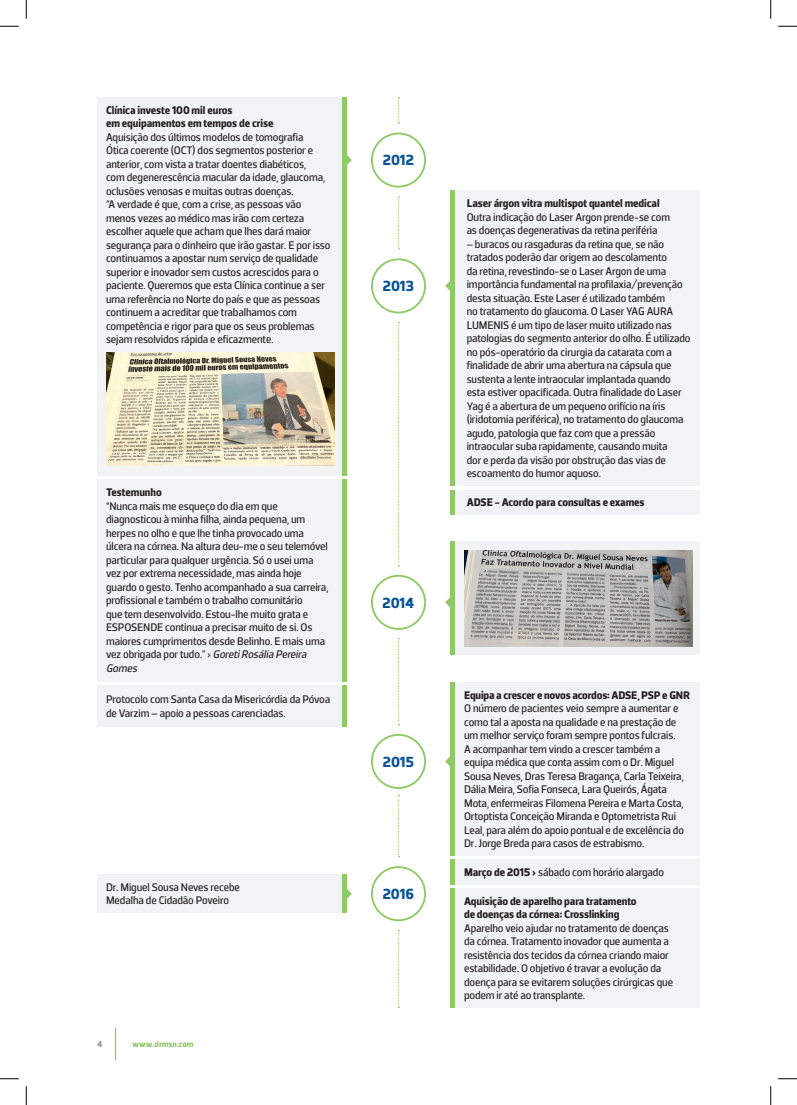
<style>
.page{position:relative;width:797px;height:1105px;background:#fff}
.page>*{position:absolute;margin:0;border:0;box-sizing:border-box;transform-origin:0 0}
.t1{font:700 15px "Porto Sans";letter-spacing:-.01em;color:#0b5498}
.t2{font:11.25px/13.5px "Porto Sans";letter-spacing:-.01em;color:#231f20}
.t3{font:700 11.25px "Porto Sans";letter-spacing:-.01em;color:#231f20}
.t4{font:700 8.75px "Porto Sans";letter-spacing:-.01em;color:#8fca66}
.t5{font:700 8.75px "Porto Sans";color:#939598}
.s1{font-style:italic}
.s2{font-weight:700}
</style>
<div class="page">
<hr style="left:115px;top:1028px;width:1px;height:32px;background:#8fca66">
<svg style="left:398px;top:638px;width:1px;height:87px"></svg>
<svg style="left:398px;top:795px;width:1px;height:62px"></svg>
<svg style="left:398px;top:930px;width:1px;height:78px"></svg>
<div style="left:371px;top:258px;width:55px;height:55px;border:2px solid #8fca66;border-radius:50%"></div>
<div style="left:371px;top:575px;width:55px;height:55px;border:2px solid #8fca66;border-radius:50%"></div>
<div style="left:371px;top:734px;width:55px;height:55px;border:2px solid #8fca66;border-radius:50%"></div>
<div style="left:371px;top:866px;width:55px;height:55px;border:2px solid #8fca66;border-radius:50%"></div>
<div style="left:450px;top:541px;width:249px;height:114px;background:#f2f3f4"></div>
<div style="left:450px;top:190px;width:249px;height:296px;background:#f2f3f4"></div>
<div style="left:97px;top:874px;width:249px;height:39px;background:#f2f3f4"></div>
<div style="left:450px;top:490px;width:249px;height:25px;background:#f2f3f4"></div>
<div style="left:450px;top:541px;width:5px;height:114px;background:#8fca66"></div>
<div style="left:450px;top:190px;width:5px;height:296px;background:#8fca66"></div>
<hr style="left:342px;top:874px;width:4px;height:39px;background:#8fca66">
<div style="left:450px;top:490px;width:5px;height:25px;background:#8fca66"></div>
<svg style="left:346px;top:888px;width:6px;height:11px"></svg>
<svg style="left:346px;top:155px;width:6px;height:10px"></svg>
<img style="left:464px;top:550px;width:228px;height:96px">
<svg style="left:445px;top:597px;width:5px;height:10px"></svg>
<svg style="left:445px;top:281px;width:5px;height:10px"></svg>
<div style="left:450px;top:682px;width:249px;height:174px;background:#f2f3f4"></div>
<div style="left:450px;top:859px;width:249px;height:26px;background:#f2f3f4"></div>
<div style="left:450px;top:888px;width:249px;height:120px;background:#f2f3f4"></div>
<div style="left:450px;top:682px;width:5px;height:174px;background:#8fca66"></div>
<div style="left:450px;top:859px;width:5px;height:26px;background:#8fca66"></div>
<div style="left:450px;top:888px;width:5px;height:120px;background:#8fca66"></div>
<svg style="left:445px;top:756px;width:5px;height:10px"></svg>
<svg style="left:398px;top:196px;width:1px;height:54px"></svg>
<svg style="left:398px;top:97px;width:1px;height:27px"></svg>
<svg style="left:398px;top:322px;width:1px;height:245px"></svg>
<div style="left:371px;top:133px;width:55px;height:55px;border:2px solid #8fca66;border-radius:50%"></div>
<div style="left:97px;top:97px;width:249px;height:378px;background:#f2f3f4"></div>
<div style="left:97px;top:479px;width:249px;height:203px;background:#f2f3f4"></div>
<div style="left:97px;top:685px;width:249px;height:42px;background:#f2f3f4"></div>
<hr style="left:342px;top:97px;width:4px;height:378px;background:#8fca66">
<hr style="left:342px;top:479px;width:4px;height:203px;background:#8fca66">
<hr style="left:342px;top:685px;width:4px;height:42px;background:#8fca66">
<img style="left:106px;top:352px;width:229px;height:114px">
<svg style="left:0;top:25px;width:19px;height:2px"></svg>
<svg style="left:778px;top:25px;width:19px;height:2px"></svg>
<svg style="left:0;top:1078px;width:19px;height:1px"></svg>
<svg style="left:778px;top:1078px;width:19px;height:1px"></svg>
<svg style="left:25px;top:0;width:2px;height:19px"></svg>
<svg style="left:25px;top:1086px;width:2px;height:19px"></svg>
<svg style="left:770px;top:0;width:1px;height:19px"></svg>
<svg style="left:770px;top:1086px;width:1px;height:19px"></svg>
<p class="t3" style="left:106px;top:103px;width:128px">Clínica investe 100 mil euros</p>
<p class="t3" style="left:106px;top:117px;width:169px">em equipamentos em tempos de crise</p>
<p class="t2" style="left:106px;top:130px;width:226px">Aquisição dos últimos modelos de tomografia<br>Ótica coerente (OCT) dos segmentos posterior e anterior, com vista a tratar doentes diabéticos,<br>com degenerescência macular da idade, glaucoma, oclusões venosas e muitas outras doenças.<br>“A verdade é que, com a crise, as pessoas vão menos vezes ao médico mas irão com certeza escolher aquele que acham que lhes dará maior segurança para o dinheiro que irão gastar. E por isso continuamos a apostar num serviço de qualidade superior e inovador sem custos acrescidos para o paciente. Queremos que esta Clínica continue a ser uma referência no Norte do país e que as pessoas continuem a acreditar que trabalhamos com competência e rigor para que os seus problemas sejam resolvidos rápida e eficazmente.</p>
<p class="t3" style="left:106px;top:486px;width:57px">Testemunho</p>
<p class="t2" style="left:106px;top:499px;width:224px">“Nunca mais me esqueço do dia em que diagnosticou à minha filha, ainda pequena, um herpes no olho e que lhe tinha provocado uma úlcera na córnea. Na altura deu-me o seu telemóvel particular para qualquer urgência. Só o usei uma vez por extrema necessidade, mas ainda hoje guardo o gesto. Tenho acompanhado a sua carreira, profissional e também o trabalho comunitário<br>que tem desenvolvido. Estou-lhe muito grata e ESPOSENDE continua a precisar muito de si. Os maiores cumprimentos desde Belinho. E mais uma v e z o b r i g a d a p o r t u d o . ” › <span class="s1">GoretiRosália Pereira Gomes</span></p>
<p class="t2" style="left:106px;top:693px;width:226px">Protocolo com Santa Casa da Misericórdia da Póvoa de Varzim – apoio a pessoas carenciadas.</p>
<p class="t2" style="left:106px;top:880px;width:135px">Dr. Miguel Sousa Neves recebe</p>
<p class="t2" style="left:106px;top:894px;width:125px">Medalha de Cidadão Poveiro</p>
<p class="t5" style="left:97px;top:1038px;width:7px">4</p>
<p class="t4" style="left:133px;top:1038px;width:63px">www.drmsn.com</p>
<p class="t1" style="left:383px;top:151px;width:33px">2012</p>
<p class="t1" style="left:383px;top:277px;width:33px">2013</p>
<p class="t1" style="left:382px;top:593px;width:33px">2014</p>
<p class="t1" style="left:383px;top:752px;width:33px">2015</p>
<p class="t1" style="left:383px;top:885px;width:33px">2016</p>
<p class="t3" style="left:466px;top:196px;width:194px">Laser árgon vitra multispot quantel medical</p>
<p class="t2" style="left:466px;top:210px;width:205px">Outra indicação do Laser Argon prende-se com as doenças degenerativas da retina periféria</p>
<p class="t2" style="left:466px;top:237px;width:225px">– buracos ou rasgaduras da retina que, se não tratados poderão dar origem ao descolamento<br>da retina, revestindo-se o Laser Argon de uma importância fundamental na profilaxia/prevenção desta situação. Este Laser é utilizado também<br>no tratamento do glaucoma. O Laser YAG AURA LUMENIS é um tipo de laser muito utilizado nas patologias do segmento anterior do olho. É utilizado no pós-operatório da cirurgia da catarata com a finalidade de abrir uma abertura na cápsula que sustenta a lente intraocular implantada quando esta estiver opacificada. Outra finalidade do Laser Yag é a abertura de um pequeno orifício na íris (iridotomia periférica), no tratamento do glaucoma agudo, patologia que faz com que a pressão intraocular suba rapidamente, causando muita<br>dor e perda da visão por obstrução das vias de escoamento do humor aquoso.</p>
<p class="t3" style="left:466px;top:495px;width:179px">ADSE - Acordo para consultas e exames</p>
<p class="t3" style="left:464px;top:688px;width:227px">Equipa a crescer e novos acordos: ADSE, PSP e GNR</p>
<p class="t2" style="left:464px;top:701px;width:221px">O número de pacientes veio sempre a aumentar e como tal a aposta na qualidade e na prestação de um melhor serviço foram sempre pontos fulcrais.<br>A acompanhar tem vindo a crescer também a equipa médica que conta assim com o Dr. Miguel Sousa Neves, Dras Teresa Bragança, Carla Teixeira, Dália Meira, Sofia Fonseca, Lara Queirós, Ágata Mota, enfermeiras Filomena Pereira e Marta Costa, Ortoptista Conceição Miranda e Optometrista Rui Leal, para além do apoio pontual e de excelência do Dr. Jorge Breda para casos de estrabismo.</p>
<p class="t2" style="left:464px;top:865px;width:201px"><span class="s2">Março de 2015 ›</span> sábado com horário alargado</p>
<p class="t3" style="left:464px;top:894px;width:174px">Aquisição de aparelho para tratamento</p>
<p class="t3" style="left:464px;top:907px;width:157px">de doenças da córnea: Crosslinking</p>
<p class="t2" style="left:464px;top:921px;width:210px">Aparelho veio ajudar no tratamento de doenças da córnea. Tratamento inovador que aumenta a resistência dos tecidos da córnea criando maior estabilidade. O objetivo é travar a evolução da doença para se evitarem soluções cirúrgicas que podem ir até ao transplante.</p>
</div>
